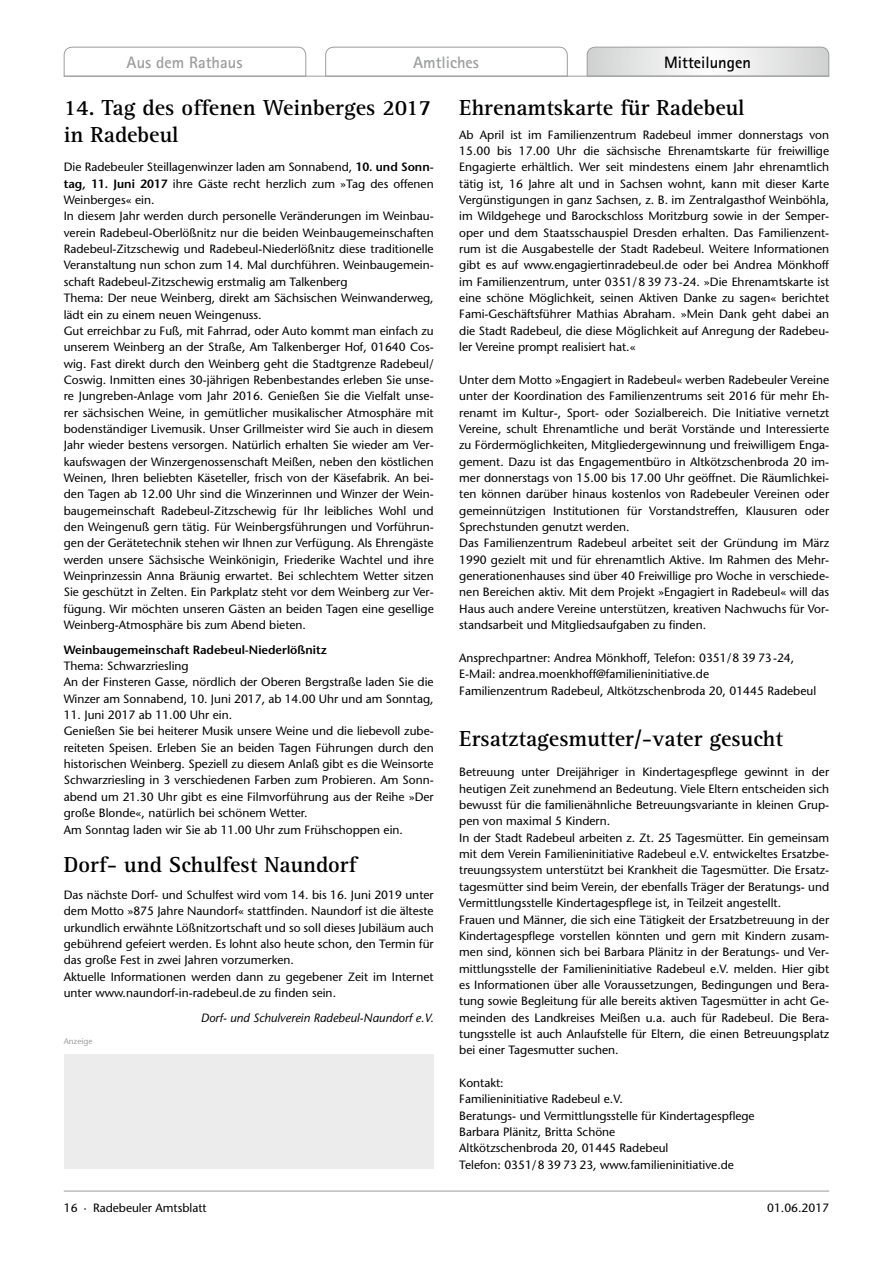
<style>
.page{position:relative;width:893px;height:1263px;background:#fff}
.page>*{position:absolute;margin:0;border:0;box-sizing:border-box;transform-origin:0 0}
.t1{font:700 22.5px/27px "Rotis Serif";color:#000}
.t2{font:700 16.5px "Rotis Sans Serif";color:#9c9d9d}
.t3{font:700 16.5px "Rotis Sans Serif";color:#000}
.t4{font:12px/16.4px "Stone Sans";color:#000}
.t5{font:600 12px "Stone Sans";color:#000}
.t6{font:italic 12px "Stone Sans";color:#000}
.t7{font:8.25px "Stone Sans";color:#9c9d9d}
.s1{font-weight:600}
</style>
<div class="page">
<svg style="left:63px;top:46px;width:244px;height:31px"></svg>
<svg style="left:325px;top:46px;width:243px;height:30px"></svg>
<svg style="left:586px;top:46px;width:244px;height:31px"></svg>
<hr style="left:64px;top:76px;width:765px;height:1px;background:#9c9d9d">
<hr style="left:64px;top:1191px;width:765px;height:1px;background:#9c9d9d">
<div style="left:64px;top:1054px;width:370px;height:115px;background:#ececed"></div>
<h2 class="t2" style="left:127px;top:52px;width:117px">Aus dem Rathaus</h2>
<h2 class="t2" style="left:413px;top:52px;width:67px">Amtliches</h2>
<h2 class="t3" style="left:664px;top:52px;width:88px">Mitteilungen</h2>
<h1 class="t1" style="left:64px;top:94px;width:369px">14. Tag des offenen Weinberges 2017 in Radebeul</h1>
<p class="t4" style="left:64px;top:159px;width:371px">Die Radebeuler Steillagenwinzer laden am Sonnabend, <span class="s1">10. und Sonn&shy;tag, 11. Juni 2017</span> ihre Gäste recht herzlich zum »Tag des offenen Weinberges« ein.<br>In diesem Jahr werden durch personelle Veränderungen im Weinbau&shy;verein Radebeul-Oberlößnitz nur die beiden Weinbaugemeinschaften Radebeul-Zitzschewig und Radebeul-Niederlößnitz diese traditionelle Veranstaltung nun schon zum 14. Mal durchführen. Weinbaugemein&shy;schaft Radebeul-Zitzschewig erstmalig am Talkenberg<br>Thema: Der neue Weinberg, direkt am Sächsischen Weinwanderweg, lädt ein zu einem neuen Weingenuss.<br>Gut erreichbar zu Fuß, mit Fahrrad, oder Auto kommt man einfach zu unserem Weinberg an der Straße, Am Talkenberger Hof, 01640 Cos&shy;wig. Fast direkt durch den Weinberg geht die Stadtgrenze Radebeul/ Coswig. Inmitten eines 30-jährigen Rebenbestandes erleben Sie unse&shy;re Jungreben-Anlage vom Jahr 2016. Genießen Sie die Vielfalt unse&shy;rer sächsischen Weine, in gemütlicher musikalischer Atmosphäre mit bodenständiger Livemusik. Unser Grillmeister wird Sie auch in diesem Jahr wieder bestens versorgen. Natürlich erhalten Sie wieder am Ver&shy;kaufswagen der Winzergenossenschaft Meißen, neben den köstlichen Weinen, Ihren beliebten Käseteller, frisch von der Käsefabrik. An bei&shy;den Tagen ab 12.00 Uhr sind die Winzerinnen und Winzer der Wein&shy;baugemeinschaft Radebeul-Zitzschewig für Ihr leibliches Wohl und den Weingenuß gern tätig. Für Weinbergsführungen und Vorführun&shy;gen der Gerätetechnik stehen wir Ihnen zur Verfügung. Als Ehrengäste werden unsere Sächsische Weinkönigin, Friederike Wachtel und ihre Weinprinzessin Anna Bräunig erwartet. Bei schlechtem Wetter sitzen Sie geschützt in Zelten. Ein Parkplatz steht vor dem Weinberg zur Ver&shy;fügung. Wir möchten unseren Gästen an beiden Tagen eine gesellige Weinberg-Atmosphäre bis zum Abend bieten.</p>
<p class="t5" style="left:64px;top:642px;width:265px">Weinbaugemeinschaft Radebeul-Niederlößnitz</p>
<p class="t4" style="left:64px;top:658px;width:371px">Thema: Schwarzriesling<br>An der Finsteren Gasse, nördlich der Oberen Bergstraße laden Sie die<br>Winzer am Sonnabend, 10. Juni 2017, ab 14.00 Uhr und am Sonntag,</p>
<p class="t4" style="left:64px;top:707px;width:371px">11. Juni 2017 ab 11.00 Uhr ein.<br>Genießen Sie bei heiterer Musik unsere Weine und die liebevoll zube&shy;reiteten Speisen. Erleben Sie an beiden Tagen Führungen durch den historischen Weinberg. Speziell zu diesem Anlaß gibt es die Weinsorte Schwarzriesling in 3 verschiedenen Farben zum Probieren. Am Sonn&shy;abend um 21.30 Uhr gibt es eine Filmvorführung aus der Reihe »Der große Blonde«, natürlich bei schönem Wetter.<br>Am Sonntag laden wir Sie ab 11.00 Uhr zum Frühschoppen ein.</p>
<h1 class="t1" style="left:64px;top:851px;width:294px">Dorf- und Schulfest Naundorf</h1>
<p class="t4" style="left:64px;top:887px;width:371px">Das nächste Dorf- und Schulfest wird vom 14. bis 16. Juni 2019 unter dem Motto »875 Jahre Naundorf« stattfinden. Naundorf ist die älteste urkundlich erwähnte Lößnitzortschaft und so soll dieses Jubiläum auch gebührend gefeiert werden. Es lohnt also heute schon, den Termin für das große Fest in zwei Jahren vorzumerken.<br>Aktuelle Informationen werden dann zu gegebener Zeit im Internet unter www.naundorf-in-radebeul.de zu finden sein.</p>
<p class="t6" style="left:201px;top:1010px;width:235px">Dorf- und Schulverein Radebeul-Naundorf e.V.</p>
<p class="t7" style="left:64px;top:1036px;width:30px">Anzeige</p>
<h1 class="t1" style="left:459px;top:94px;width:287px">Ehrenamtskarte für Radebeul</h1>
<p class="t4" style="left:459px;top:126px;width:371px;text-align:justify">Ab April ist im Familienzentrum Radebeul immer donnerstags von 15.00 bis 17.00 Uhr die sächsische Ehrenamtskarte für freiwillige Engagierte erhältlich. Wer seit mindestens einem Jahr ehrenamtlich tätig ist, 16 Jahre alt und in Sachsen wohnt, kann mit dieser Karte Vergünstigungen in ganz Sachsen, z. B. im Zentralgasthof Weinböhla, im Wildgehege und Barockschloss Moritzburg sowie in der Semper&shy;oper und dem Staatsschauspiel Dresden erhalten. Das Familienzent&shy;rum ist die Ausgabestelle der Stadt Radebeul. Weitere Informationen gibt es auf www.engagiertinradebeul.de oder bei Andrea Mönkhoff im Familienzentrum, unter 0351/8 39 73-24. »Die Ehrenamtskarte ist eine schöne Möglichkeit, seinen Aktiven Danke zu sagen« berichtet Fami-Geschäftsführer Mathias Abraham. »Mein Dank geht dabei an die Stadt Radebeul, die diese Möglichkeit auf Anregung der Radebeu&shy;ler Vereine prompt realisiert hat.«</p>
<p class="t4" style="left:459px;top:372px;width:371px">Unter dem Motto »Engagiert in Radebeul« werben Radebeuler Vereine unter der Koordination des Familienzentrums seit 2016 für mehr Eh&shy;renamt im Kultur-, Sport- oder Sozialbereich. Die Initiative vernetzt Vereine, schult Ehrenamtliche und berät Vorstände und Interessierte zu Fördermöglichkeiten, Mitgliedergewinnung und freiwilligem Enga&shy;gement. Dazu ist das Engagementbüro in Altkötzschenbroda 20 im&shy;mer donnerstags von 15.00 bis 17.00 Uhr geöffnet. Die Räumlichkei&shy;ten können darüber hinaus kostenlos von Radebeuler Vereinen oder gemeinnützigen Institutionen für Vorstandstreffen, Klausuren oder Sprechstunden genutzt werden.<br>Das Familienzentrum Radebeul arbeitet seit der Gründung im März 1990 gezielt mit und für ehrenamtlich Aktive. Im Rahmen des Mehr&shy;generationenhauses sind über 40 Freiwillige pro Woche in verschiede&shy;nen Bereichen aktiv. Mit dem Projekt »Engagiert in Radebeul« will das Haus auch andere Vereine unterstützen, kreativen Nachwuchs für Vor&shy;standsarbeit und Mitgliedsaufgaben zu finden.</p>
<p class="t4" style="left:459px;top:649px;width:358px">Ansprechpartner: Andrea Mönkhoff, Telefon: 0351/8 39 73-24,<br>E-Mail: andrea.moenkhoff@familieninitiative.de<br>Familienzentrum Radebeul, Altkötzschenbroda 20, 01445 Radebeul</p>
<h1 class="t1" style="left:459px;top:726px;width:325px">Ersatztagesmutter/-vater gesucht</h1>
<p class="t4" style="left:459px;top:764px;width:371px">Betreuung unter Dreijähriger in Kindertagespflege gewinnt in der heutigen Zeit zunehmend an Bedeutung. Viele Eltern entscheiden sich bewusst für die familienähnliche Betreuungsvariante in kleinen Grup&shy;pen von maximal 5 Kindern.<br>In der Stadt Radebeul arbeiten z. Zt. 25 Tagesmütter. Ein gemeinsam mit dem Verein Familieninitiative Radebeul e.V. entwickeltes Ersatzbe&shy;treuungssystem unterstützt bei Krankheit die Tagesmütter. Die Ersatz&shy;tagesmütter sind beim Verein, der ebenfalls Träger der Beratungs- und Vermittlungsstelle Kindertagespflege ist, in Teilzeit angestellt.<br>Frauen und Männer, die sich eine Tätigkeit der Ersatzbetreuung in der Kindertagespflege vorstellen könnten und gern mit Kindern zusam&shy;men sind, können sich bei Barbara Plänitz in der Beratungs- und Ver&shy;mittlungsstelle der Familieninitiative Radebeul e.V. melden. Hier gibt es Informationen über alle Voraussetzungen, Bedingungen und Bera&shy;tung sowie Begleitung für alle bereits aktiven Tagesmütter in acht Ge&shy;meinden des Landkreises Meißen u.a. auch für Radebeul. Die Bera&shy;tungsstelle ist auch Anlaufstelle für Eltern, die einen Betreuungsplatz bei einer Tagesmutter suchen.</p>
<p class="t4" style="left:459px;top:1075px;width:297px">Kontakt:<br>Familieninitiative Radebeul e.V.<br>Beratungs- und Vermittlungsstelle für Kindertagespflege Barbara Plänitz, Britta Schöne<br>Altkötzschenbroda 20, 01445 Radebeul<br>Telefon: 0351/8 39 73 23, www.familieninitiative.de</p>
<p class="t4" style="left:64px;top:1199px;width:144px">16 · Radebeuler Amtsblatt</p>
<p class="t4" style="left:767px;top:1199px;width:63px">01.06.2017</p>
</div>
